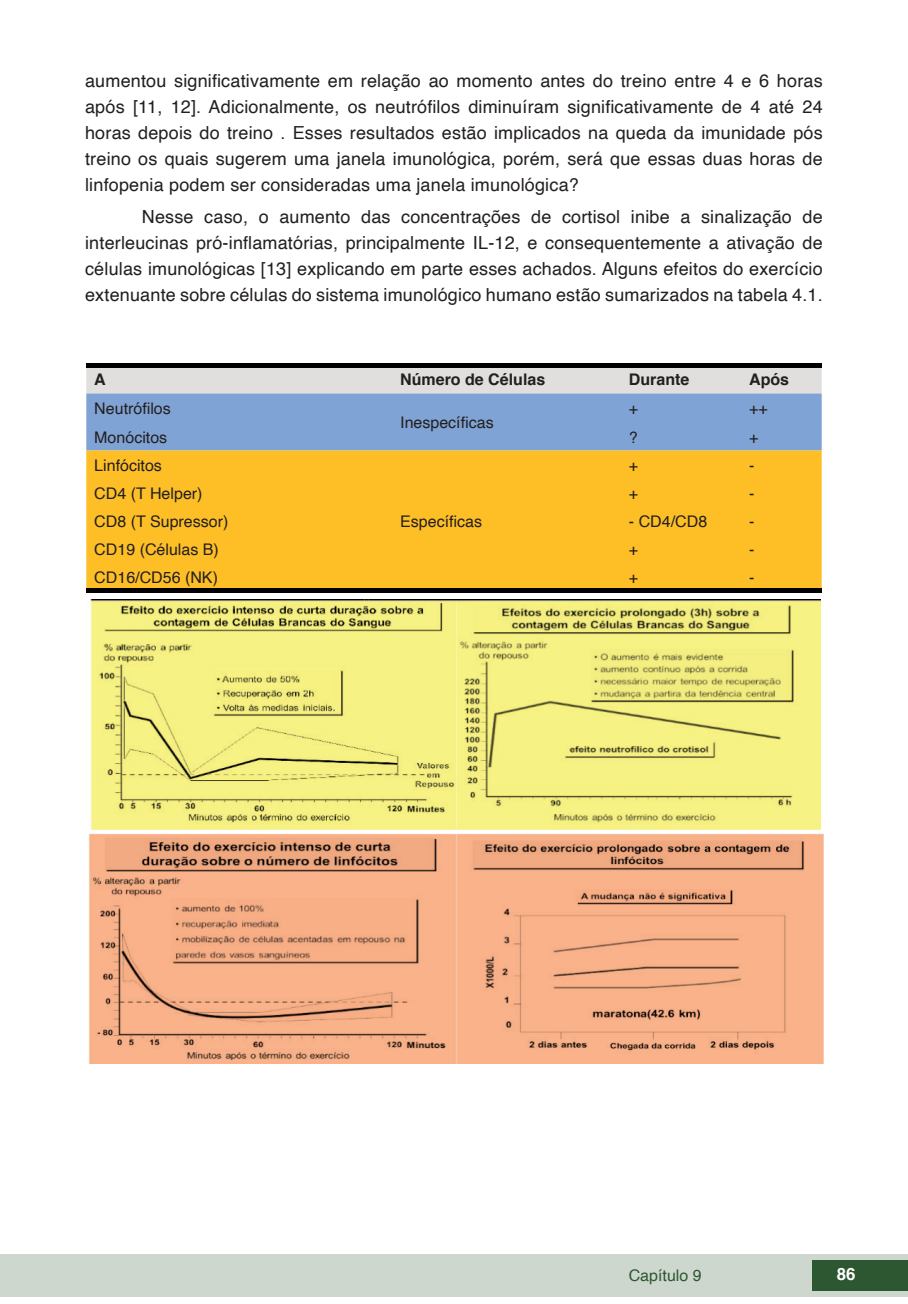
<style>
.page{position:relative;width:908px;height:1304px;background:#fff}
.page>*{position:absolute;margin:0;border:0;box-sizing:border-box;transform-origin:0 0}
.t1{font:18px/26px "Helvetica";letter-spacing:.01em;color:#231f20;text-align:justify}
.t2{font:700 16.8px "Helvetica";color:#fff}
.t3{font:16px "Helvetica";color:#231f20}
.t4{font:700 16px "Helvetica";color:#231f20}
.t5{font:16px "Helvetica";color:#2d5730}
</style>
<div class="page">
<div style="left:0;top:1254px;width:906px;height:43px;background:#cdd7ce"></div>
<div style="left:812px;top:1261px;width:95px;height:30px;background:#2d5730"></div>
<svg style="left:86px;top:368px;width:735px;height:83px;background:#9fb6d7"></svg>
<div style="left:86px;top:451px;width:735px;height:137px;background:#fdbe26"></div>
<div style="left:86px;top:363px;width:306px;height:5px;background:#000001"></div>
<div style="left:392px;top:363px;width:228px;height:5px;background:#000001"></div>
<div style="left:620px;top:363px;width:120px;height:5px;background:#000001"></div>
<div style="left:740px;top:363px;width:81px;height:5px;background:#000001"></div>
<div style="left:86px;top:588px;width:306px;height:5px;background:#000001"></div>
<div style="left:392px;top:588px;width:228px;height:5px;background:#000001"></div>
<div style="left:620px;top:588px;width:120px;height:5px;background:#000001"></div>
<div style="left:740px;top:588px;width:81px;height:5px;background:#000001"></div>
<img style="left:90px;top:599px;width:730px;height:231px">
<img style="left:88px;top:833px;width:735px;height:230px">
<p class="t1" style="left:85px;top:68px;width:738px">aumentou significativamente em relação ao momento antes do treino entre 4 e 6 horas após [11, 12]. Adicionalmente, os neutrófilos diminuíram significativamente de 4 até 24 horas depois do treino . Esses resultados estão implicados na queda da imunidade pós treino os quais sugerem uma janela imunológica, porém, será que essas duas horas de linfopenia podem ser consideradas uma janela imunológica?</p>
<p class="t1" style="left:85px;top:204px;width:738px;text-indent:57px">Nesse caso, o aumento das concentrações de cortisol inibe a sinalização de interleucinas pró-inflamatórias, principalmente IL-12, e consequentemente a ativação de células imunológicas [13] explicando em parte esses achados. Alguns efeitos do exercício extenuante sobre células do sistema imunológico humano estão sumarizados na tabela 4.1.</p>
<p class="t4" style="left:94px;top:367px;width:13px">A</p>
<p class="t4" style="left:400px;top:367px;width:146px">Número de Células</p>
<p class="t4" style="left:628px;top:367px;width:62px">Durante</p>
<p class="t4" style="left:748px;top:367px;width:41px">Após</p>
<p class="t3" style="left:94px;top:396px;width:78px">Neutrófilos</p>
<p class="t3" style="left:400px;top:410px;width:95px">Inespecíficas</p>
<p class="t3" style="left:628px;top:396px;width:11px">+</p>
<p class="t3" style="left:748px;top:396px;width:20px">++</p>
<p class="t3" style="left:94px;top:425px;width:74px">Monócitos</p>
<p class="t3" style="left:628px;top:425px;width:10px">?</p>
<p class="t3" style="left:748px;top:425px;width:11px">+</p>
<p class="t3" style="left:94px;top:453px;width:69px">Linfócitos</p>
<p class="t3" style="left:628px;top:453px;width:11px">+</p>
<p class="t3" style="left:748px;top:453px;width:7px">-</p>
<p class="t3" style="left:94px;top:481px;width:110px">CD4 (T Helper)</p>
<p class="t3" style="left:628px;top:481px;width:11px">+</p>
<p class="t3" style="left:748px;top:481px;width:7px">-</p>
<p class="t3" style="left:94px;top:509px;width:135px">CD8 (T Supressor)</p>
<p class="t3" style="left:628px;top:509px;width:80px">- CD4/CD8</p>
<p class="t3" style="left:748px;top:509px;width:7px">-</p>
<p class="t3" style="left:94px;top:537px;width:126px">CD19 (Células B)</p>
<p class="t3" style="left:628px;top:537px;width:11px">+</p>
<p class="t3" style="left:748px;top:537px;width:7px">-</p>
<p class="t3" style="left:94px;top:565px;width:125px">CD16/CD56 (NK)</p>
<p class="t3" style="left:628px;top:565px;width:11px">+</p>
<p class="t3" style="left:748px;top:565px;width:7px">-</p>
<p class="t3" style="left:400px;top:509px;width:83px">Específicas</p>
<p class="t5" style="left:628px;top:1263px;width:74px">Capítulo 9</p>
<p class="t2" style="left:836px;top:1261px;width:20px">86</p>
</div>
